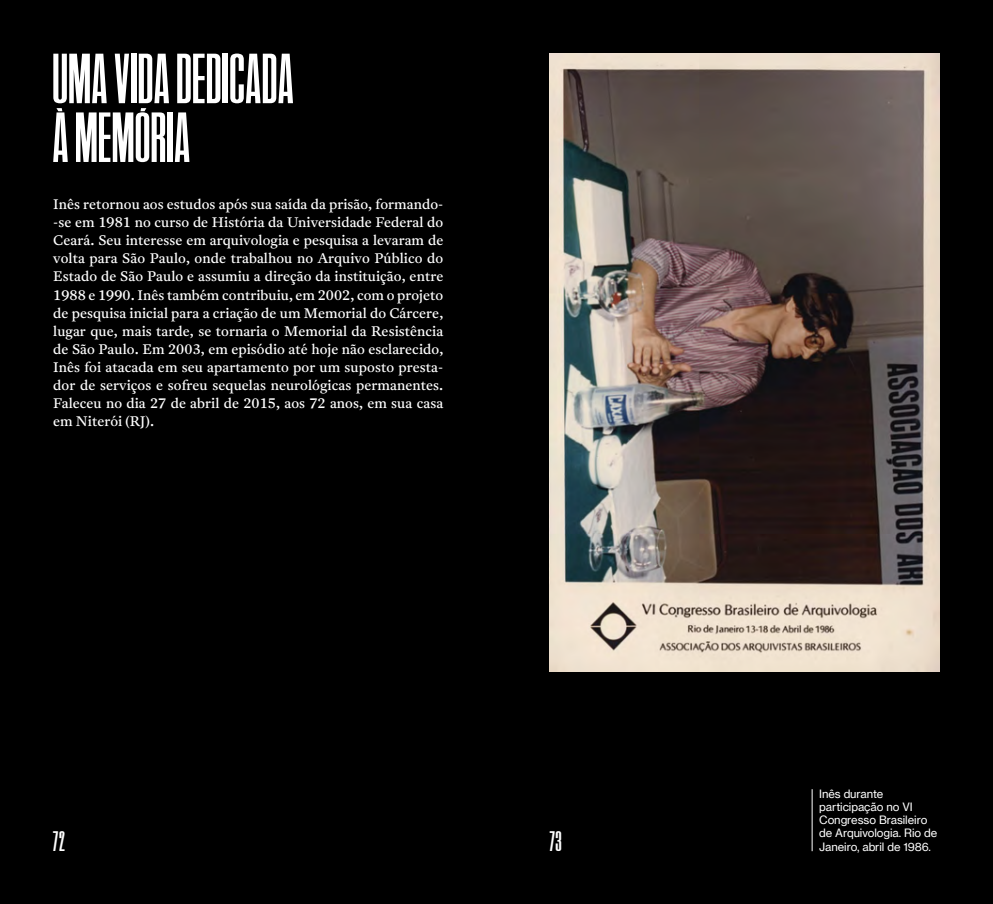
<style>
.page{position:relative;width:993px;height:904px;background:#fff}
.page>*{position:absolute;margin:0;border:0;box-sizing:border-box;transform-origin:0 0}
.t1{font:62.5px/58.8px "Ruder Plakar Maxi LL";letter-spacing:.035em;color:#fff}
.t2{font:25px "Ruder Plakar Maxi LL";color:#fff}
.t3{font:13.75px/18.1px "Antwerp";letter-spacing:.005em;color:#fff;text-align:justify}
.t4{font:11.25px/13.1px "N Haas Grotesk TX Pro";letter-spacing:-.005em;color:#fff}
</style>
<div class="page">
<div style="left:0;top:0;width:992px;height:904px;background:#000"></div>
<hr style="left:811px;top:789px;width:1px;height:62px;background:#fff">
<img style="left:549px;top:53px;width:390px;height:618px">
<h1 class="t1" style="left:53px;top:52px;width:241px">UMAVIDADEDICADA<br>À MEMÓRIA</h1>
<p class="t3" style="left:53px;top:195px;width:391px">Inês retornou aos estudos após sua saída da prisão, formando--se em 1981 no curso de História da Universidade Federal do Ceará. Seu interesse em arquivologia e pesquisa a levaram de volta para São Paulo, onde trabalhou no Arquivo Público do Estado de São Paulo e assumiu a direção da instituição, entre 1988 e 1990. Inês também contribuiu, em 2002, com o projeto de pesquisa inicial para a criação de um Memorial do Cárcere, lugar que, mais tarde, se tornaria o Memorial da Resistência de São Paulo. Em 2003, em episódio até hoje não esclarecido, Inês foi atacada em seu apartamento por um suposto presta&shy;dor de serviços e sofreu sequelas neurológicas permanentes.<br>Faleceu no dia 27 de abril de 2015, aos 72 anos, em sua casa em Niterói (RJ).</p>
<h2 class="t2" style="left:53px;top:827px;width:13px">72</h2>
<h2 class="t2" style="left:549px;top:827px;width:13px">73</h2>
<p class="t4" style="left:819px;top:787px;width:119px">Inês durante participação no VI<br>Congresso Brasileiro de Arquivologia. Rio de<br>Janeiro, abril de 1986.</p>
</div>
